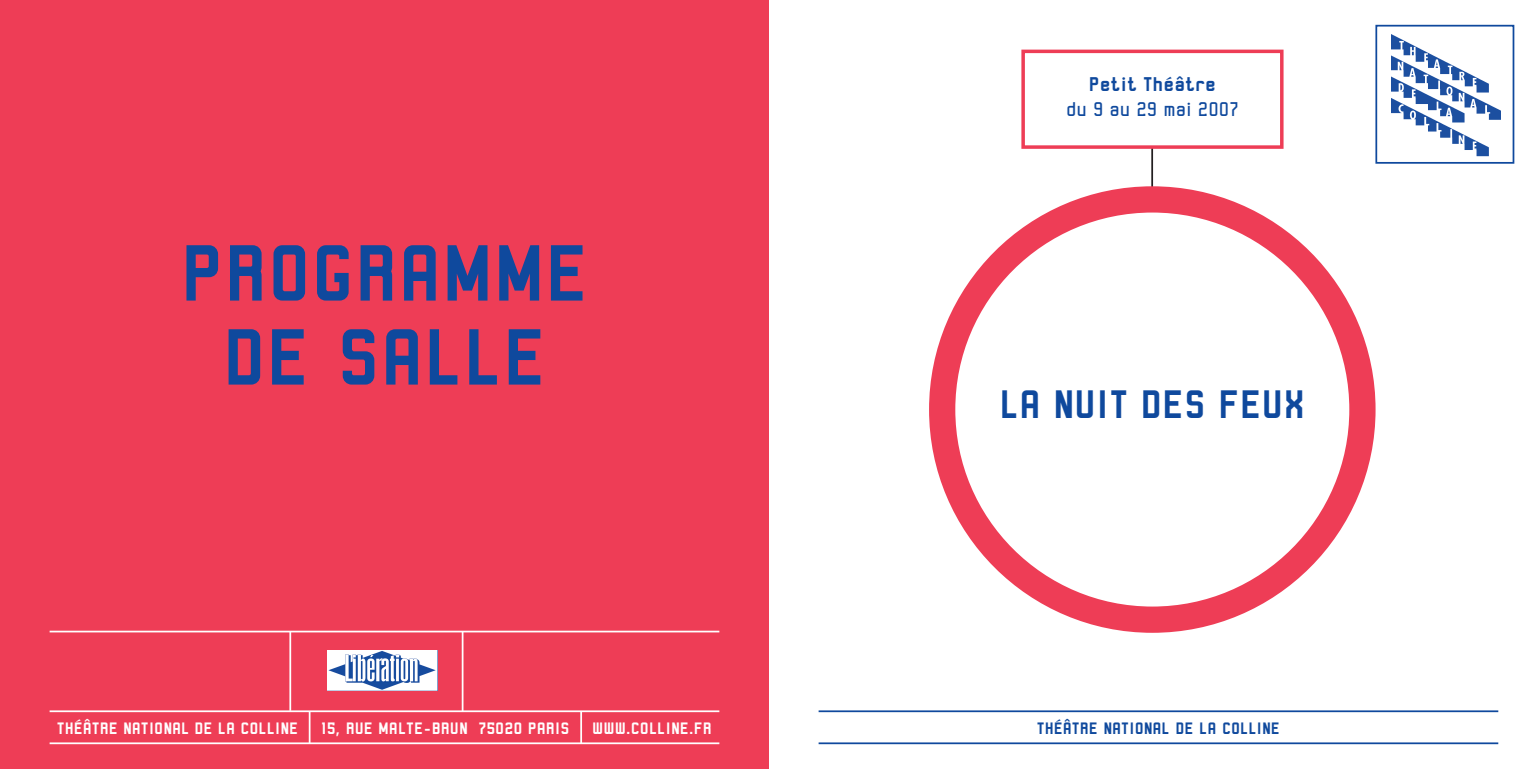
<style>
.page{position:relative;width:1538px;height:769px;background:#fff}
.page>*{position:absolute;margin:0;border:0;box-sizing:border-box;transform-origin:0 0}
.t1{font:84px/84px "Robust Ced B";color:#0f499d;text-align:center}
.t2{font:42px "Robust Ced B";color:#0f499d}
.t3{font:21px "Robust Ced";color:#0f499d}
.t4{font:21px "Robust Ced B";color:#0f499d}
.t5{font:17.5px "Robust Ced B";color:#fff}
.t6{font:17.5px "Robust Ced B";color:#0f499d}
</style>
<div class="page">
<div style="left:0;top:0;width:769px;height:769px;background:#ee3d56"></div>
<hr style="left:819px;top:742px;width:679px;height:2px;background:#0f499d">
<hr style="left:819px;top:710px;width:679px;height:2px;background:#0f499d">
<img style="left:1392px;top:35px;width:108px;height:122px">
<div style="left:1375px;top:25px;width:139px;height:139px;border:2px solid #0f499d"></div>
<hr style="left:1151px;top:128px;width:2px;height:65px;background:#231f20">
<svg style="left:929px;top:186px;width:446px;height:447px"></svg>
<div style="left:1025px;top:53px;width:255px;height:92px;background:#fff"></div>
<div style="left:1021px;top:50px;width:262px;height:99px;border:4px solid #ee3d56"></div>
<hr style="left:50px;top:742px;width:669px;height:2px;background:#fff">
<hr style="left:50px;top:710px;width:669px;height:2px;background:#fff">
<hr style="left:309px;top:711px;width:1px;height:32px;background:#fff">
<hr style="left:580px;top:711px;width:2px;height:32px;background:#fff">
<hr style="left:50px;top:631px;width:669px;height:1px;background:#fff">
<hr style="left:462px;top:631px;width:1px;height:80px;background:#fff">
<hr style="left:289px;top:631px;width:2px;height:80px;background:#fff">
<img style="left:328px;top:650px;width:109px;height:41px">
<h1 class="t1" style="left:180px;top:230px;width:409px">PROGRAMME<br>DE SALLE</h1>
<p class="t5" style="left:57px;top:718px;width:243px">THÉÂTRE NATIONAL DE LA COLLINE</p>
<p class="t5" style="left:321px;top:718px;width:250px">15, RUE MALTE-BRUN 75020 PARIS</p>
<p class="t5" style="left:592px;top:718px;width:121px">WWW.COLLINE.FR</p>
<p class="t4" style="left:1089px;top:72px;width:129px">Petit Théâtre</p>
<p class="t3" style="left:1066px;top:96px;width:174px">du 9 au 29 mai 2007</p>
<h2 class="t2" style="left:999px;top:379px;width:307px">LA NUIT DES FEUX</h2>
<p class="t6" style="left:1037px;top:718px;width:245px">THÉÂTRE NATIONAL DE LA COLLINE</p>
</div>
